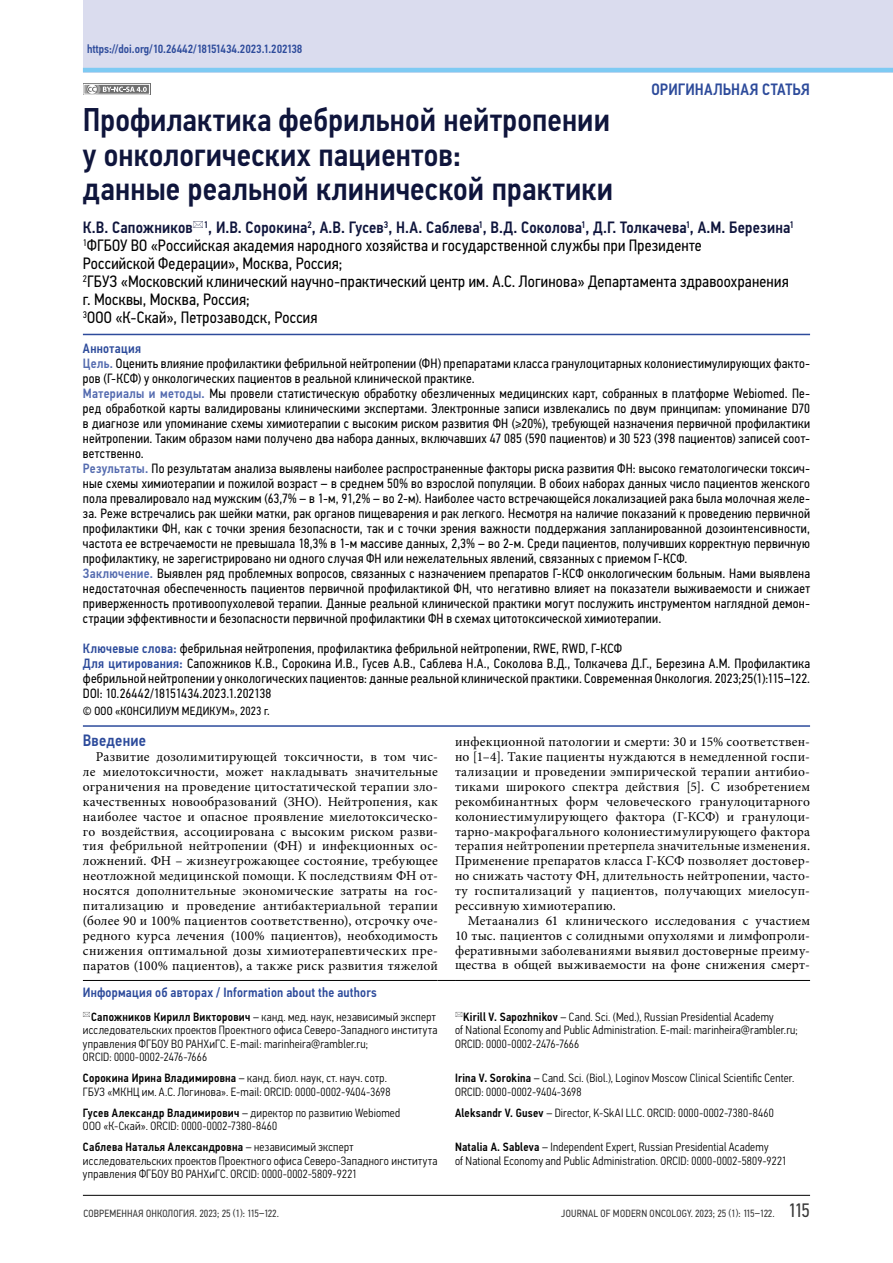
<style>
.page{position:relative;width:893px;height:1263px;background:#fff}
.page>*{position:absolute;margin:0;border:0;box-sizing:border-box;transform-origin:0 0}
.t1{font:500 33px/34.5px "Eco Vector Cond";letter-spacing:.005em;color:#0f153c}
.t2{font:16.5px/18px "Eco Vector Cond";letter-spacing:.015em;color:#000}
.t3{font:500 16.5px "Eco Vector Cond";letter-spacing:.01em;color:#2d4b9b}
.t4{font:13.5px/15px "Eco Vector Cond";letter-spacing:.02em;color:#000}
.t5{font:13.5px/14.9px "Minion Pro";letter-spacing:.02em;color:#000;text-align:justify}
.t6{font:500 13.5px "Eco Vector Cond";letter-spacing:.02em;color:#2d4b9b}
.t7{font:300 12px/13.5px "Eco Vector Cond";letter-spacing:.02em;color:#000}
.t8{font:500 12px "Eco Vector Cond";color:#2d4b9b}
.t9{font:12px "Eco Vector Cond";letter-spacing:.02em;color:#000}
.t10{font:10.5px "Eco Vector Cond";letter-spacing:.02em;color:#383838}
.s1{font-weight:500;color:#0f153c}
.s2{font-weight:500;color:#2d4b9b}
.s3{font-weight:500;color:#546baf}
.s4{font-weight:500}
.s5{font-size:19.5px}
</style>
<div class="page">
<div style="left:83px;top:0;width:810px;height:72px;background:#dadcee"></div>
<svg style="left:100px;top:86px;width:48px;height:7px"></svg>
<svg style="left:103px;top:87px;width:44px;height:5px"></svg>
<svg style="left:85px;top:86px;width:3px;height:7px"></svg>
<svg style="left:91px;top:84px;width:10px;height:10px"></svg>
<div style="left:87px;top:84px;width:11px;height:11px;border:1px solid #6f6f6f;border-radius:50%"></div>
<svg style="left:88px;top:87px;width:8px;height:5px"></svg>
<div style="left:83px;top:84px;width:67px;height:11px;border:1px solid #fff"></div>
<hr style="left:83px;top:68px;width:810px;height:4px;background:#7ecaf3">
<hr style="left:83px;top:1195px;width:727px;height:1px;background:#000">
<hr style="left:83px;top:334px;width:727px;height:1px;background:#2d4b9b">
<hr style="left:83px;top:725px;width:727px;height:2px;background:#2d4b9b">
<hr style="left:83px;top:980px;width:354px;height:1px;background:#000">
<svg style="left:437px;top:980px;width:18px;height:1px"></svg>
<hr style="left:455px;top:980px;width:355px;height:1px;background:#000">
<p class="t8" style="left:87px;top:42px;width:217px">https://doi.org/10.26442/18151434.2023.1.202138</p>
<p class="t3" style="left:651px;top:80px;width:160px">ОРИГИНАЛЬНАЯ СТАТЬЯ</p>
<h1 class="t1" style="left:83px;top:103px;width:532px">Профилактика фебрильной нейтропении у онкологических пациентов:<br>данные реальной клинической практики</h1>
<p class="t2" style="left:83px;top:218px;width:712px"><span class="s1">К.В. Сапожников</span> <sup>1</sup><span class="s1">, И.В. Сорокина</span><sup>2</sup><span class="s1">, А.В. Гусев</span><sup>3</sup><span class="s1">, Н.А. Саблева</span><sup>1</sup><span class="s1">, В.Д. Соколова</span><sup>1</sup><span class="s1">, Д.Г. Толкачева</span><sup>1</sup><span class="s1">, А.М. Березина</span><sup>1<br></sup><sup>1</sup>ФГБОУ ВО «Российская академия народного хозяйства и государственной службы при Президенте<br>Российской Федерации», Москва, Россия;<br><sup>2</sup>ГБУЗ «Московский клинический научно-практический центр им. А.С. Логинова» Департамента здравоохранения г. Москвы, Москва, Россия;<br><sup>3</sup>ООО «К-Скай», Петрозаводск, Россия</p>
<p class="t4" style="left:83px;top:341px;width:729px"><span class="s2">Аннотация<br></span><span class="s3">Цель.</span> Оценить влияние профилактики фебрильной нейтропении (ФН) препаратами класса гранулоцитарных колониестимулирующих факто&shy;ров (Г-КСФ) у онкологических пациентов в реальной клинической практике.<br><span class="s3">Материалы и методы.</span> Мы провели статистическую обработку обезличенных медицинских карт, собранных в платформе Webiomed. Пе&shy;ред обработкой карты валидированы клиническими экспертами. Электронные записи извлекались по двум принципам: упоминание D70 в диагнозе или упоминание схемы химиотерапии с высоким риском развития ФН (≥20%), требующей назначения первичной профилактики нейтропении. Таким образом нами получено два набора данных, включавших 47 085 (590 пациентов) и 30 523 (398 пациентов) записей соот&shy;ветственно.<br><span class="s3">Результаты.</span> По результатам анализа выявлены наиболее распространенные факторы риска развития ФН: высоко гематологически токсич&shy;ные схемы химиотерапии и пожилой возраст – в среднем 50% во взрослой популяции. В обоих наборах данных число пациентов женского пола превалировало над мужским (63,7% – в 1-м, 91,2% – во 2-м). Наиболее часто встречающейся локализацией рака была молочная желе&shy;за. Реже встречались рак шейки матки, рак органов пищеварения и рак легкого. Несмотря на наличие показаний к проведению первичной профилактики ФН, как с точки зрения безопасности, так и с точки зрения важности поддержания запланированной дозоинтенсивности, частота ее встречаемости не превышала 18,3% в 1-м массиве данных, 2,3% – во 2-м. Среди пациентов, получивших корректную первичную профилактику, не зарегистрировано ни одного случая ФН или нежелательных явлений, связанных с приемом Г-КСФ.<br><span class="s3">Заключение.</span> Выявлен ряд проблемных вопросов, связанных с назначением препаратов Г-КСФ онкологическим больным. Нами выявлена недостаточная обеспеченность пациентов первичной профилактикой ФН, что негативно влияет на показатели выживаемости и снижает приверженность противоопухолевой терапии. Данные реальной клинической практики могут послужить инструментом наглядной демон&shy;страции эффективности и безопасности первичной профилактики ФН в схемах цитотоксической химиотерапии.</p>
<p class="t4" style="left:83px;top:641px;width:729px"><span class="s2">Ключевые слова:</span> фебрильная нейтропения, профилактика фебрильной нейтропении, RWE, RWD, Г-КСФ<br><span class="s2">Для цитирования:</span> Сапожников К.В., Сорокина И.В., Гусев А.В., Саблева Н.А., Соколова В.Д., Толкачева Д.Г., Березина А.М. Профилактика фебрильной нейтропении у онкологических пациентов: данные реальной клинической практики. Современная Онкология. 2023;25(1):115–122.<br>DOI: 10.26442/18151434.2023.1.202138</p>
<p class="t9" style="left:83px;top:703px;width:188px">© ООО «КОНСИЛИУМ МЕДИКУМ», 2023 г.</p>
<p class="t3" style="left:83px;top:731px;width:65px">Введение</p>
<p class="t5" style="left:83px;top:750px;width:357px;text-indent:13px">Развитие дозолимитирующей токсичности, в том чис&shy;ле миелотоксичности, может накладывать значительные ограничения на проведение цитостатической терапии зло&shy;качественных новообразований (ЗНО). Нейтропения, как наиболее частое и опасное проявление миелотоксическо&shy;го воздействия, ассоциирована с высоким риском разви&shy;тия фебрильной нейтропении (ФН) и инфекционных ос&shy;ложнений. ФН – жизнеугрожающее состояние, требующее неотложной медицинской помощи. К последствиям ФН от&shy;носятся дополнительные экономические затраты на гос&shy;питализацию и проведение антибактериальной терапии (более 90 и 100% пациентов соответственно), отсрочку оче&shy;редного курса лечения (100% пациентов), необходимость снижения оптимальной дозы химиотерапевтических пре&shy;паратов (100% пациентов), а также риск развития тяжелой</p>
<p class="t5" style="left:455px;top:735px;width:357px">инфекционной патологии и смерти: 30 и 15% соответствен&shy;но [1–4]. Такие пациенты нуждаются в немедленной госпи&shy;тализации и проведении эмпирической терапии антибио&shy;тиками широкого спектра действия [5]. С изобретением рекомбинантных форм человеческого гранулоцитарного колониестимулирующего фактора (Г-КСФ) и гранулоци&shy;тарно-макрофагального колониестимулирующего фактора терапия нейтропении претерпела значительные изменения.<br>Применение препаратов класса Г-КСФ позволяет достовер&shy;но снижать частоту ФН, длительность нейтропении, часто&shy;ту госпитализаций у пациентов, получающих миелосуп&shy;рессивную химиотерапию.</p>
<p class="t5" style="left:455px;top:913px;width:357px;text-indent:13px">Метаанализ 61 клинического исследования с участием 10 тыс. пациентов с солидными опухолями и лимфопроли&shy;феративными заболеваниями выявил достоверные преиму&shy;щества в общей выживаемости на фоне снижения смерт-</p>
<p class="t6" style="left:83px;top:984px;width:295px">Информация об авторах / Information about the authors</p>
<p class="t7" style="left:83px;top:1010px;width:356px;text-indent:8px"><span class="s4">Сапожников Кирилл Викторович</span> – канд. мед. наук, независимый эксперт исследовательских проектов Проектного офиса Северо-Западного института управления ФГБОУ ВО РАНХиГС. E-mail: marinheira@rambler.ru;<br>ORCID: 0000-0002-2476-7666</p>
<p class="t7" style="left:455px;top:1010px;width:344px;text-indent:8px"><span class="s4">Kirill V. Sapozhnikov</span> – Cand. Sci. (Med.), Russian Presidential Academy<br>of National Economy and Public Administration. E-mail: marinheira@rambler.ru;<br>ORCID: 0000-0002-2476-7666</p>
<p class="t7" style="left:83px;top:1071px;width:309px"><span class="s4">Сорокина Ирина Владимировна</span> – канд. биол. наук, ст. науч. сотр.<br>ГБУЗ «МКНЦ им. А.С. Логинова». E-mail: ORCID: 0000-0002-9404-3698</p>
<p class="t7" style="left:455px;top:1071px;width:341px"><span class="s4">Irina V. Sorokina</span> – Cand. Sci. (Biol.), Loginov Moscow Clinical Scientific Center.<br>ORCID: 0000-0002-9404-3698</p>
<p class="t7" style="left:83px;top:1106px;width:319px"><span class="s4">Гусев Александр Владимирович</span> – директор по развитию Webiomed<br>ООО «К-Скай». ORCID: 0000-0002-7380-8460</p>
<p class="t7" style="left:455px;top:1106px;width:320px"><span class="s4">Aleksandr V. Gusev</span> – Director, K-SkAI LLC. ORCID: 0000-0002-7380-8460</p>
<p class="t7" style="left:83px;top:1140px;width:356px"><span class="s4">Саблева Наталья Александровна</span> – независимый эксперт исследовательских проектов Проектного офиса Северо-Западного института управления ФГБОУ ВО РАНХиГС. ORCID: 0000-0002-5809-9221</p>
<p class="t7" style="left:455px;top:1140px;width:333px"><span class="s4">Natalia A. Sableva</span> – Independent Expert, Russian Presidential Academy<br>of National Economy and Public Administration. ORCID: 0000-0002-5809-9221</p>
<p class="t10" style="left:84px;top:1208px;width:197px">СОВРЕМЕННАЯ ОНКОЛОГИЯ. 2023; 25 (1): 115–122.</p>
<p class="t10" style="left:561px;top:1208px;width:250px">JOURNAL OF MODERN ONCOLOGY. 2023; 25 (1): 115–122. <span class="s5">115</span></p>
</div>
